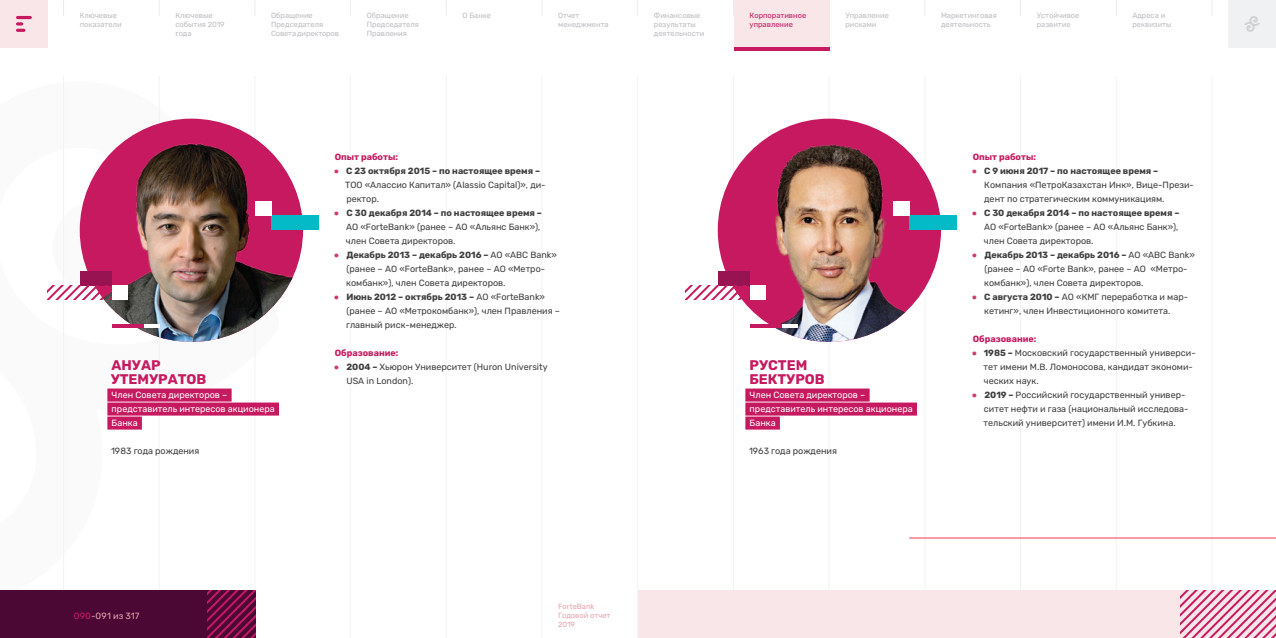
<style>
.page{position:relative;width:1276px;height:638px;background:#fff}
.page>*{position:absolute;margin:0;border:0;box-sizing:border-box;transform-origin:0 0}
.Title_1{font:700 14px/14px "Rubik";color:#c71960}
.TXT{font:9px/14px "Rubik";color:#3e3e3f}
.Title_2_copy{font:9px "Rubik";color:#fff}
.TXT-2{font:700 9px "Rubik";color:#c71960}
.t1{font:9px "Rubik";letter-spacing:.02em;color:#e4a4af}
.t2{font:7.5px/9px "Rubik";color:#bcbdc0}
.t3{font:7.5px/9px "Rubik";color:#e4a4af}
.t4{font:7.5px/9px "Rubik";color:#c71960}
.s1{font-family:"Arial";color:#cc3a6b}
.s2{font-weight:700}
.s3{color:#c71960}
</style>
<div class="page">
<svg style="left:47px;top:118px;width:233px;height:312px"></svg>
<div style="left:0;top:0;width:48px;height:48px;background:#f8e6e8"></div>
<div style="left:1228px;top:0;width:48px;height:48px;background:#f0f1f2"></div>
<svg style="left:1244px;top:16px;width:16px;height:16px"></svg>
<svg style="left:18px;top:16px;width:12px;height:16px"></svg>
<svg style="left:159px;top:0;width:1px;height:16px"></svg>
<svg style="left:637px;top:0;width:1px;height:16px"></svg>
<svg style="left:542px;top:0;width:1px;height:15px"></svg>
<svg style="left:446px;top:0;width:1px;height:16px"></svg>
<svg style="left:63px;top:0;width:1px;height:16px"></svg>
<svg style="left:350px;top:0;width:1px;height:16px"></svg>
<svg style="left:829px;top:0;width:1px;height:16px"></svg>
<svg style="left:1116px;top:0;width:1px;height:16px"></svg>
<svg style="left:1020px;top:0;width:1px;height:16px"></svg>
<svg style="left:924px;top:0;width:1px;height:16px"></svg>
<svg style="left:1211px;top:0;width:1px;height:15px"></svg>
<hr style="left:159px;top:76px;width:1px;height:562px;background:#f2f3f4">
<hr style="left:637px;top:76px;width:1px;height:562px;background:#f2f3f4">
<hr style="left:542px;top:76px;width:1px;height:562px;background:#f2f3f4">
<hr style="left:446px;top:76px;width:1px;height:562px;background:#f2f3f4">
<hr style="left:63px;top:76px;width:1px;height:562px;background:#f2f3f4">
<hr style="left:350px;top:76px;width:1px;height:562px;background:#f2f3f4">
<hr style="left:255px;top:76px;width:1px;height:562px;background:#f2f3f4">
<hr style="left:829px;top:76px;width:1px;height:562px;background:#f2f3f4">
<hr style="left:733px;top:76px;width:1px;height:562px;background:#f2f3f4">
<hr style="left:1116px;top:76px;width:1px;height:562px;background:#f2f3f4">
<hr style="left:1020px;top:76px;width:1px;height:562px;background:#f2f3f4">
<hr style="left:924px;top:76px;width:1px;height:562px;background:#f2f3f4">
<hr style="left:1211px;top:76px;width:1px;height:562px;background:#f2f3f4">
<div style="left:733px;top:0;width:96px;height:48px;background:#f8e6e8"></div>
<hr style="left:733px;top:48px;width:96px;height:3px;background:#c71960">
<img style="left:718px;top:119px;width:223px;height:223px;border-radius:112px">
<hr style="left:909px;top:537px;width:367px;height:1px;background:#ee3d56">
<hr style="left:781px;top:325px;width:16px;height:3px;background:#fff">
<hr style="left:749px;top:325px;width:32px;height:3px;background:#c71960">
<div style="left:718px;top:272px;width:31px;height:14px;background:#971351"></div>
<div style="left:749px;top:286px;width:16px;height:14px;background:#fff"></div>
<div style="left:909px;top:216px;width:48px;height:14px;background:#03bac6"></div>
<div style="left:893px;top:202px;width:16px;height:14px;background:#fff"></div>
<svg style="left:686px;top:286px;width:63px;height:14px"></svg>
<img style="left:80px;top:119px;width:223px;height:223px;border-radius:112px">
<div style="left:107px;top:388px;width:125px;height:13px;background:#c71960"></div>
<div style="left:107px;top:402px;width:172px;height:13px;background:#c71960"></div>
<div style="left:107px;top:416px;width:35px;height:13px;background:#c71960"></div>
<hr style="left:144px;top:325px;width:15px;height:3px;background:#fff">
<hr style="left:112px;top:325px;width:32px;height:3px;background:#c71960">
<div style="left:80px;top:272px;width:32px;height:14px;background:#971351"></div>
<div style="left:112px;top:286px;width:16px;height:14px;background:#fff"></div>
<div style="left:271px;top:216px;width:48px;height:14px;background:#03bac6"></div>
<div style="left:255px;top:202px;width:16px;height:14px;background:#fff"></div>
<svg style="left:48px;top:286px;width:64px;height:14px"></svg>
<div style="left:745px;top:388px;width:124px;height:13px;background:#c71960"></div>
<div style="left:745px;top:402px;width:172px;height:13px;background:#c71960"></div>
<div style="left:745px;top:416px;width:35px;height:13px;background:#c71960"></div>
<div style="left:0;top:590px;width:255px;height:48px;background:#4c0835"></div>
<div style="left:638px;top:590px;width:638px;height:48px;background:#f8e6e8"></div>
<svg style="left:1180px;top:590px;width:96px;height:48px"></svg>
<svg style="left:207px;top:590px;width:48px;height:48px"></svg>
<p class="t2" style="left:80px;top:12px;width:43px">Ключевые показатели</p>
<p class="t2" style="left:175px;top:12px;width:51px">Ключевые события 2019 года</p>
<p class="t2" style="left:462px;top:12px;width:30px">О Банке</p>
<p class="t2" style="left:558px;top:12px;width:52px">Отчет менеджмента</p>
<p class="t2" style="left:654px;top:12px;width:52px">Финансовые результаты деятельности</p>
<p class="t2" style="left:845px;top:12px;width:45px">Управление рисками</p>
<p class="t2" style="left:941px;top:12px;width:57px">Маркетинговая деятельность</p>
<p class="t2" style="left:1036px;top:12px;width:44px">Устойчивое развитие</p>
<p class="t2" style="left:1132px;top:12px;width:41px">Адреса и реквизиты</p>
<p class="t2" style="left:271px;top:12px;width:69px">Обращение<br>Председателя<br>Совета директоров</p>
<p class="t4" style="left:749px;top:12px;width:58px">Корпоративное управление</p>
<p class="t2" style="left:367px;top:12px;width:53px">Обращение<br>Председателя<br>Правления</p>
<p class="Title_1" style="left:111px;top:358px;width:97px">АНУАР<br>УТЕМУРАТОВ</p>
<p class="Title_2_copy" style="left:112px;top:390px;width:117px">Член Совета директоров –</p>
<p class="Title_2_copy" style="left:112px;top:404px;width:165px">представитель интересов акционера</p>
<p class="Title_2_copy" style="left:112px;top:418px;width:28px">Банка</p>
<p class="TXT-2" style="left:335px;top:152px;width:65px">Опыт работы:</p>
<p class="TXT" style="left:345px;top:164px;width:202px;text-indent:-11px"><span class="s1">●</span> <span class="s2">С 23 октября 2015 – по настоящее время –<br></span>ТОО «Алассио Капитал» (Alassio Capital)», ди&shy;ректор.</p>
<p class="TXT" style="left:346px;top:206px;width:198px;text-indent:-12px"><span class="s1">●</span> <span class="s2">C 30 декабря 2014 – по настоящее время –<br></span>АО «ForteBank» (ранее – АО «Альянс Банк»), член Совета директоров.</p>
<p class="TXT" style="left:346px;top:248px;width:212px;text-indent:-12px"><span class="s1">●</span> <span class="s2">Декабрь 2013 – декабрь 2016 –</span> АО «ABC Bank» (ранее – АО «ForteBank», ранее – АО «Метро&shy;комбанк»), член Совета директоров.</p>
<p class="TXT" style="left:346px;top:290px;width:215px;text-indent:-12px"><span class="s1">●</span> <span class="s2">Июнь 2012 – октябрь 2013 –</span> АО «ForteBank» (ранее – АО «Метрокомбанк»), член Правления – главный риск-менеджер.</p>
<p class="TXT-2" style="left:335px;top:348px;width:65px">Образование:</p>
<p class="TXT" style="left:346px;top:360px;width:203px;text-indent:-12px"><span class="s1">●</span> <span class="s2">2004 –</span> Хьюрон Университет (Huron University<br>USA in London).</p>
<p class="Title_1" style="left:749px;top:358px;width:77px">РУСТЕМ<br>БЕКТУРОВ</p>
<p class="Title_2_copy" style="left:749px;top:390px;width:117px">Член Совета директоров –</p>
<p class="Title_2_copy" style="left:749px;top:404px;width:165px">представитель интересов акционера</p>
<p class="Title_2_copy" style="left:749px;top:418px;width:28px">Банка</p>
<p class="TXT-2" style="left:972px;top:152px;width:65px">Опыт работы:</p>
<p class="TXT" style="left:984px;top:164px;width:211px;text-indent:-12px"><span class="s1">●</span> <span class="s2">С 9 июня 2017 – по настоящее время –<br></span>Компания «ПетроКазахстан Инк», Вице-Прези&shy;дент по стратегическим коммуникациям.</p>
<p class="TXT" style="left:984px;top:206px;width:197px;text-indent:-12px"><span class="s1">●</span> <span class="s2">С 30 декабря 2014 – по настоящее время –<br></span>АО «ForteBank» (ранее – АО «Альянс Банк»), член Совета директоров.</p>
<p class="TXT" style="left:984px;top:248px;width:212px;text-indent:-12px"><span class="s1">●</span> <span class="s2">Декабрь 2013 – декабрь 2016 –</span> АО «ABC Bank» (ранее – АО «Forte Bank», ранее – АО «Метро&shy;комбанк»), член Совета директоров.</p>
<p class="TXT" style="left:984px;top:290px;width:205px;text-indent:-12px"><span class="s1">●</span> <span class="s2">С августа 2010 –</span> АО «КМГ переработка и мар&shy;кетинг», член Инвестиционного комитета.</p>
<p class="TXT-2" style="left:972px;top:334px;width:65px">Образование:</p>
<p class="TXT" style="left:983px;top:346px;width:214px;text-indent:-12px"><span class="s1">●</span> <span class="s2">1985 –</span> Московский государственный универси&shy;тет имени М.В. Ломоносова, кандидат экономи&shy;ческих наук.</p>
<p class="TXT" style="left:983px;top:388px;width:206px;text-indent:-12px"><span class="s1">●</span> <span class="s2">2019 –</span> Российский государственный универ&shy;ситет нефти и газа (национальный исследова&shy;тельский университет) имени И.М. Губкина.</p>
<p class="TXT" style="left:111px;top:444px;width:90px">1983 года рождения</p>
<p class="TXT" style="left:749px;top:444px;width:89px">1963 года рождения</p>
<p class="t1" style="left:74px;top:611px;width:67px"><span class="s3">090</span>-091 из 317</p>
<p class="t3" style="left:558px;top:601px;width:54px">ForteBank<br>Годовой отчет<br>2019</p>
</div>
